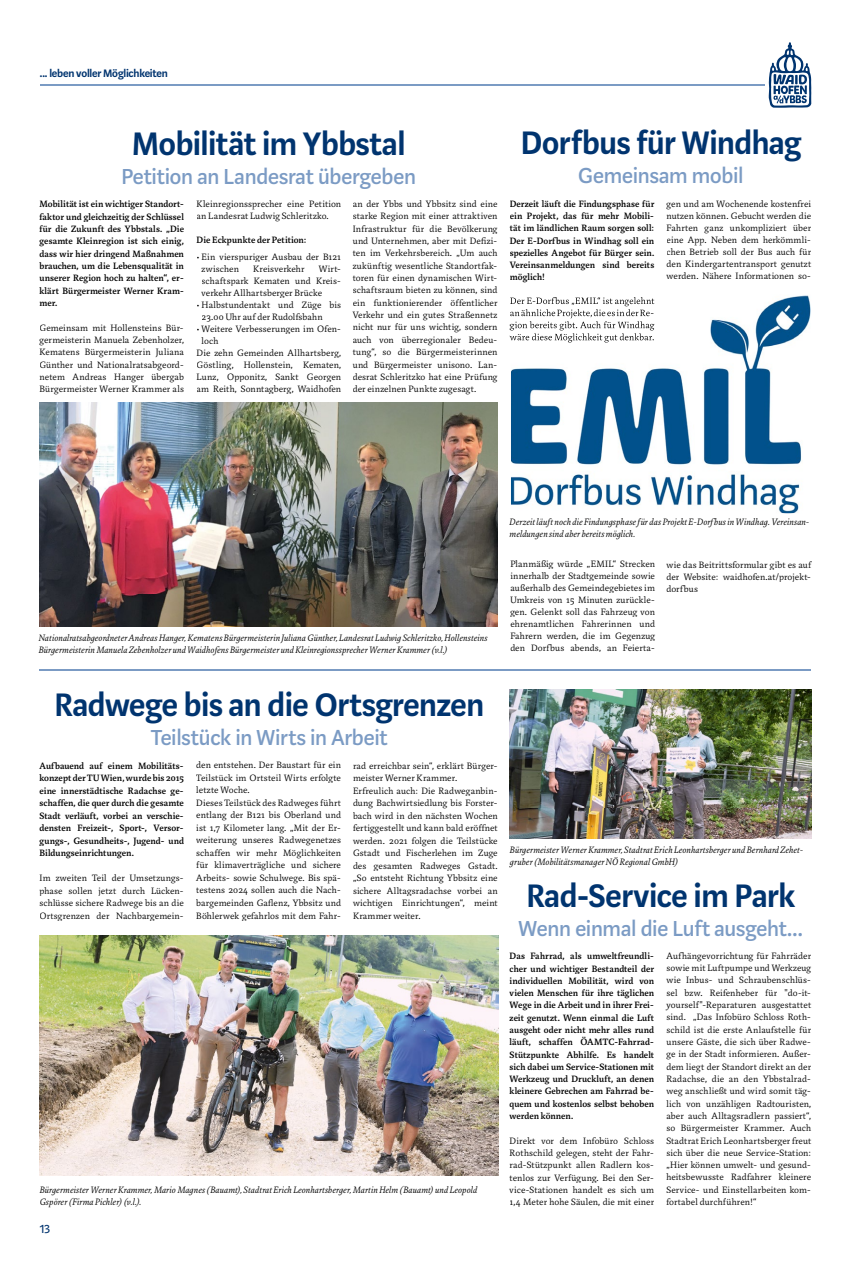
<style>
.page{position:relative;width:851px;height:1276px;background:#fff}
.page>*{position:absolute;margin:0;border:0;box-sizing:border-box;transform-origin:0 0}
.t1{font:600 36px "Marat Sans";letter-spacing:-.01em;color:#00346f}
.t2{font:500 24px "Marat Sans";letter-spacing:-.005em;color:#7b9bc4}
.t3{font:14px "Marat Sans";color:#00346f}
.t4{font:600 12px "Marat Sans";letter-spacing:-.015em;color:#00346f}
.t5{font:300 10px/12.3px "Marat";letter-spacing:.01em;color:#000;text-align:justify}
.t6{font:500 10px/12.3px "Marat";letter-spacing:.005em;color:#000;text-align:justify}
.t7{font:italic 300 10px/12px "Marat";letter-spacing:.01em;color:#000}
</style>
<div class="page">
<hr style="left:40px;top:85px;width:724px;height:1px;background:#7b9bc4">
<svg style="left:768px;top:42px;width:43px;height:66px"></svg>
<img style="left:40px;top:403px;width:457px;height:223px">
<img style="left:40px;top:935px;width:458px;height:240px">
<img style="left:511px;top:295px;width:300px;height:218px">
<hr style="left:40px;top:669px;width:771px;height:1px;background:#7b9bc4">
<img style="left:510px;top:689px;width:301px;height:149px">
<img style="left:511px;top:297px;width:143px;height:9px">
<img style="left:511px;top:309px;width:142px;height:9px">
<img style="left:511px;top:321px;width:143px;height:9px">
<img style="left:511px;top:333px;width:143px;height:10px">
<p class="t4" style="left:40px;top:66px;width:130px">... leben voller Möglichkeiten</p>
<h1 class="t1" style="left:132px;top:125px;width:275px">Mobilität im Ybbstal</h1>
<h2 class="t2" style="left:121px;top:163px;width:296px">Petition an Landesrat übergeben</h2>
<p class="t6" style="left:40px;top:198px;width:146px">Mobilität ist ein wichtiger Standort&shy;faktor und gleichzeitig der Schlüssel für die Zukunft des Ybbstals. „Die gesamte Kleinregion ist sich einig, dass wir hier dringend Maßnahmen brauchen, um die Lebensqualität in unserer Region hoch zu halten“, er&shy;klärt Bürgermeister Werner Kram&shy;mer.</p>
<p class="t5" style="left:40px;top:321px;width:146px">Gemeinsam mit Hollensteins Bür&shy;germeisterin Manuela Zebenholzer, Kematens Bürgermeisterin Juliana Günther und Nationalratsabgeord&shy;netem Andreas Hanger übergab Bürgermeister Werner Krammer als</p>
<p class="t5" style="left:353px;top:197px;width:146px">an der Ybbs und Ybbsitz sind eine starke Region mit einer attraktiven Infrastruktur für die Bevölkerung und Unternehmen, aber mit Defizi&shy;ten im Verkehrsbereich. „Um auch zukünftig wesentliche Standortfak&shy;toren für einen dynamischen Wirt&shy;schaftsraum bieten zu können, sind ein funktionierender öffentlicher Verkehr und ein gutes Straßennetz nicht nur für uns wichtig, sondern auch von überregionaler Bedeu&shy;tung“, so die Bürgermeisterinnen und Bürgermeister unisono. Lan&shy;desrat Schleritzko hat eine Prüfung der einzelnen Punkte zugesagt.</p>
<p class="t5" style="left:196px;top:198px;width:146px;line-height:12px">Kleinregionssprecher eine Petition an Landesrat Ludwig Schleritzko.</p>
<p class="t6" style="left:196px;top:234px;width:111px">Die Eckpunkte der Petition:</p>
<p class="t5" style="left:201px;top:250px;width:141px;line-height:12px;text-indent:-5px">• Ein vierspuriger Ausbau der B121 zwischen</p>
<p class="t5" style="left:253px;top:262px;width:53px">Kreisverkehr</p>
<p class="t5" style="left:201px;top:262px;width:141px;line-height:12px;text-indent:117px">Wirt&shy;schaftspark Kematen und Kreis&shy;verkehr Allhartsberger Brücke</p>
<p class="t5" style="left:201px;top:298px;width:141px;line-height:12px;text-indent:-5px">• Halbstundentakt und Züge bis<br>23.00 Uhr auf der Rudolfsbahn</p>
<p class="t5" style="left:196px;top:322px;width:146px">• Weitere Verbesserungen im Ofen-</p>
<p class="t5" style="left:201px;top:334px;width:18px">loch</p>
<p class="t5" style="left:196px;top:346px;width:146px">Die zehn Gemeinden Allhartsberg,</p>
<p class="t5" style="left:196px;top:358px;width:146px">Göstling, Hollenstein, Kematen,</p>
<p class="t5" style="left:196px;top:370px;width:146px">Lunz, Opponitz, Sankt Georgen</p>
<p class="t5" style="left:196px;top:382px;width:146px">am Reith, Sonntagberg, Waidhofen</p>
<h1 class="t1" style="left:521px;top:124px;width:281px">Dorfbus für Windhag</h1>
<h2 class="t2" style="left:578px;top:163px;width:167px">Gemeinsam mobil</h2>
<p class="t6" style="left:509px;top:198px;width:146px">Derzeit läuft die Findungsphase für ein Projekt, das für mehr Mobili&shy;tät im ländlichen Raum sorgen soll:<br>Der E-Dorfbus in Windhag soll ein spezielles Angebot für Bürger sein.<br>Vereinsanmeldungen sind bereits möglich!</p>
<p class="t5" style="left:666px;top:198px;width:146px;line-height:12px">gen und am Wochenende kostenfrei nutzen können. Gebucht werden die Fahrten ganz unkompliziert über eine App. Neben dem herkömmli&shy;chen Betrieb soll der Bus auch für den Kindergartentransport genutzt werden. Nähere Informationen so-</p>
<p class="t7" style="left:39px;top:632px;width:450px">Nationalratsabgeordneter Andreas Hanger, Kematens Bürgermeisterin Juliana Günther, Landesrat Ludwig Schleritzko, Hollensteins<br>Bürgermeisterin Manuela Zebenholzer und Waidhofens Bürgermeister und Kleinregionssprecher Werner Krammer (v.l.)</p>
<p class="t7" style="left:509px;top:516px;width:301px">Derzeit läuft noch die Findungsphase für das Projekt E-Dorfbus in Windhag. Vereinsan&shy;meldungen sind aber bereits möglich.</p>
<p class="t5" style="left:510px;top:557px;width:146px;line-height:12px">Planmäßig würde „EMIL“ Strecken innerhalb der Stadtgemeinde sowie außerhalb des Gemeindegebietes im Umkreis von 15 Minuten zurückle&shy;gen. Gelenkt soll das Fahrzeug von ehrenamtlichen Fahrerinnen und Fahrern werden, die im Gegenzug den Dorfbus abends, an Feierta-</p>
<p class="t5" style="left:666px;top:558px;width:146px;line-height:12px">wie das Beitrittsformular gibt es auf der Website: waidhofen.at/projekt&shy;dorfbus</p>
<h1 class="t1" style="left:55px;top:686px;width:431px">Radwege bis an die Ortsgrenzen</h1>
<h2 class="t2" style="left:151px;top:724px;width:238px">Teilstück in Wirts in Arbeit</h2>
<p class="t6" style="left:39px;top:759px;width:146px">Aufbauend auf einem Mobilitäts&shy;konzept der TU Wien, wurde bis 2015 eine innerstädtische Radachse ge&shy;schaffen, die quer durch die gesamte Stadt verläuft, vorbei an verschie&shy;densten Freizeit-, Sport-, Versor&shy;gungs-, Gesundheits-, Jugend- und Bildungseinrichtungen.</p>
<p class="t5" style="left:39px;top:871px;width:146px">Im zweiten Teil der Umsetzungs&shy;phase sollen jetzt durch Lücken&shy;schlüsse sichere Radwege bis an die Ortsgrenzen der Nachbargemein-</p>
<p class="t5" style="left:196px;top:759px;width:146px;text-align:left">den entstehen. Der Baustart für ein Teilstück im Ortsteil Wirts erfolgte letzte Woche.<br>Dieses Teilstück des Radweges führt entlang der B121 bis Oberland und ist 1,7 Kilometer lang. „Mit der Er&shy;weiterung unseres Radwegenetzes schaffen wir mehr Möglichkeiten für klimaverträgliche und sichere Arbeits- sowie Schulwege. Bis spä&shy;testens 2024 sollen auch die Nach&shy;bargemeinden Gaflenz, Ybbsitz und Böhlerwek gefahrlos mit dem Fahr-</p>
<p class="t5" style="left:353px;top:759px;width:146px;text-align:left">rad erreichbar sein“, erklärt Bürger&shy;meister Werner Krammer.<br>Erfreulich auch: Die Radweganbin&shy;dung Bachwirtsiedlung bis Forster&shy;bach wird in den nächsten Wochen fertiggestellt und kann bald eröffnet werden. 2021 folgen die Teilstücke<br>Gstadt und Fischerlehen im Zuge des gesamten Radweges Gstadt. „So entsteht Richtung Ybbsitz eine sichere Alltagsradachse vorbei an wichtigen Einrichtungen“, meint<br>Krammer weiter.</p>
<p class="t7" style="left:40px;top:1184px;width:439px">Bürgermeister Werner Krammer, Mario Magnes (Bauamt), Stadtrat Erich Leonhartsberger, Martin Helm (Bauamt) und Leopold<br>Gspörer (Firma Pichler) (v.l.).</p>
<h3 class="t3" style="left:40px;top:1221px;width:12px">13</h3>
<p class="t7" style="left:510px;top:844px;width:294px">Bürgermeister Werner Krammer, Stadtrat Erich Leonhartsberger und Bernhard Zehet&shy;gruber (Mobilitätsmanager NÖ Regional GmbH)</p>
<h1 class="t1" style="left:526px;top:876px;width:270px">Rad-Service im Park</h1>
<h2 class="t2" style="left:518px;top:915px;width:285px">Wenn einmal die Luft ausgeht...</h2>
<p class="t6" style="left:509px;top:950px;width:146px">Das Fahrrad, als umweltfreundli&shy;cher und wichtiger Bestandteil der individuellen Mobilität, wird von vielen Menschen für ihre täglichen Wege in die Arbeit und in ihrer Frei&shy;zeit genutzt. Wenn einmal die Luft ausgeht oder nicht mehr alles rund läuft, schaffen ÖAMTC-Fahrrad-Stützpunkte Abhilfe. Es handelt sich dabei um Service-Stationen mit Werkzeug und Druckluft, an denen kleinere Gebrechen am Fahrrad be&shy;quem und kostenlos selbst behoben werden können.</p>
<p class="t5" style="left:509px;top:1134px;width:146px">Direkt vor dem Infobüro Schloss Rothschild gelegen, steht der Fahr&shy;rad-Stützpunkt allen Radlern kos&shy;tenlos zur Verfügung. Bei den Ser&shy;vice-Stationen handelt es sich um 1,4 Meter hohe Säulen, die mit einer</p>
<p class="t5" style="left:666px;top:949px;width:146px">Aufhängevorrichtung für Fahrräder sowie mit Luftpumpe und Werkzeug wie Inbus- und Schraubenschlüs&shy;sel bzw. Reifenheber für "do-it&shy;yourself"-Reparaturen ausgestattet sind. „Das Infobüro Schloss Roth&shy;schild ist die erste Anlaufstelle für unsere Gäste, die sich über Radwe&shy;ge in der Stadt informieren. Außer&shy;dem liegt der Standort direkt an der Radachse, die an den Ybbstalrad&shy;weg anschließt und wird somit täg&shy;lich von unzähligen Radtouristen, aber auch Alltagsradlern passiert“, so Bürgermeister Krammer. Auch Stadtrat Erich Leonhartsberger freut sich über die neue Service-Station: „Hier können umwelt- und gesund&shy;heitsbewusste Radfahrer kleinere Service- und Einstellarbeiten kom&shy;fortabel durchführen!“</p>
</div>
